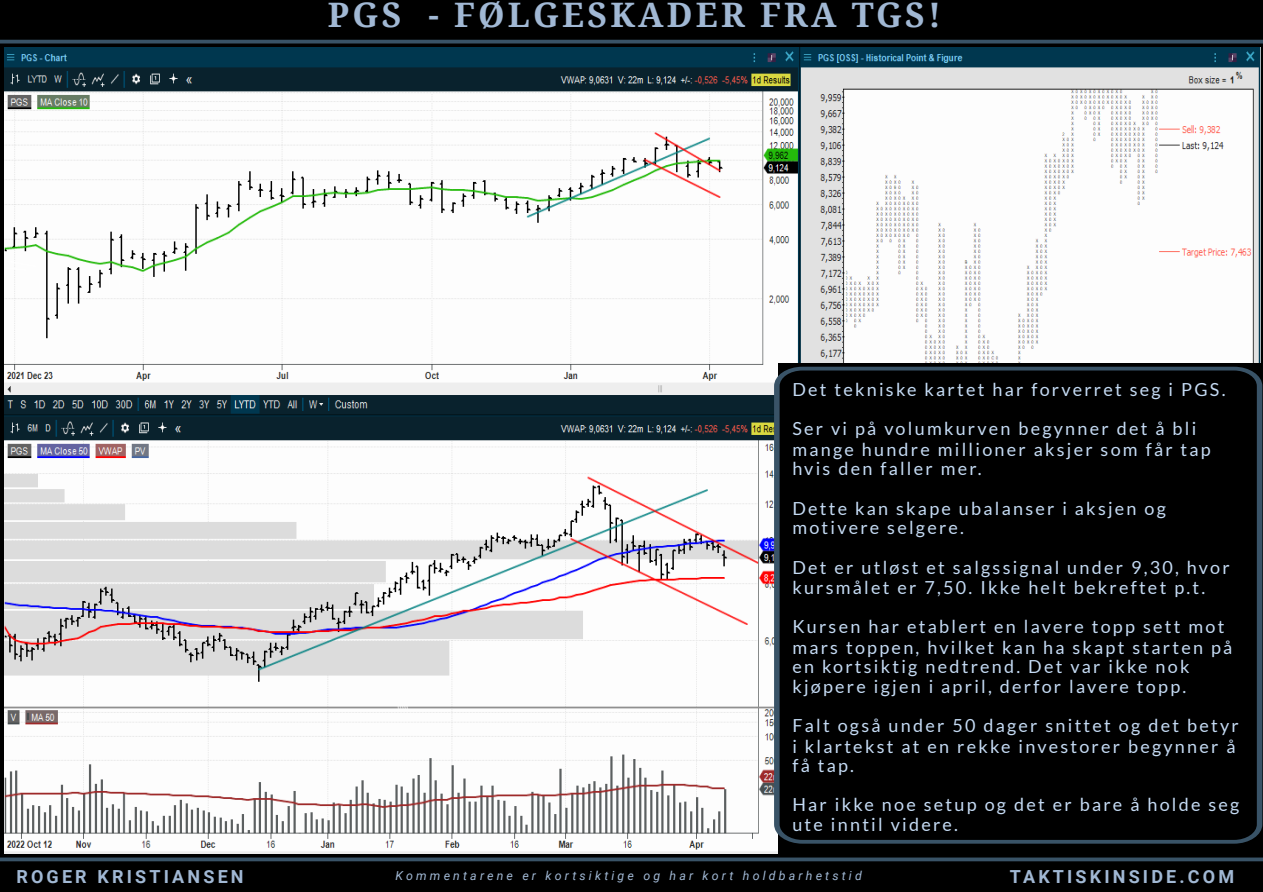
<style>
.page{position:relative;width:1263px;height:892px;background:#fff}
.page>*{position:absolute;margin:0;border:0;box-sizing:border-box;transform-origin:0 0}
.t1{font:700 33.75px "Noto Serif";letter-spacing:.095em;color:#a1b8d4}
.t2{font:18px/19.1px "Lato";letter-spacing:.125em;color:#c4daf3}
.t3{font:700 18px "Roboto";letter-spacing:.175em;color:#a1b8d4}
.t4{font:italic 12.35px "Roboto";letter-spacing:.255em;color:#a1b8d4}
</style>
<div class="page">
<div style="left:0;top:0;width:1261px;height:891px;background:#000"></div>
<img style="left:4px;top:47px;width:1255px;height:806px">
<svg style="left:0;top:857px;width:1261px;height:4px;background:#314759"></svg>
<div style="left:778px;top:363px;width:483px;height:491px;background:#000"></div>
<svg style="left:773px;top:367px;width:488px;height:476px"></svg>
<hr style="left:0;top:40px;width:1261px;height:3px;background:#395367">
<p class="t1" style="left:328px;top:-9px;width:614px">PGS - FØLGESKADER FRA TGS!</p>
<p class="t2" style="left:792px;top:369px;width:434px;line-height:39.4px">Det tekniske kartet har forverret seg i PGS.<br>Ser vi på volumkurven begynner det å bli</p>
<p class="t2" style="left:792px;top:439px;width:420px">mange hundre millioner aksjer som får tap</p>
<p class="t2" style="left:792px;top:458px;width:191px">hvis den faller mer.</p>
<p class="t2" style="left:792px;top:498px;width:375px">Dette kan skape ubalanser i aksjen og motivere selgere.</p>
<p class="t2" style="left:792px;top:556px;width:439px;line-height:20.2px">Det er utløst et salgssignal under 9,30, hvor kursmålet er 7,50. Ikke helt bekreftet p.t.</p>
<p class="t2" style="left:792px;top:616px;width:433px">Kursen har etablert en lavere topp sett mot</p>
<p class="t2" style="left:792px;top:637px;width:441px">mars toppen, hvilket kan ha skapt starten på en kortsiktig nedtrend. Det var ikke nok</p>
<p class="t2" style="left:792px;top:676px;width:395px">kjøpere igjen i april, derfor lavere topp.</p>
<p class="t2" style="left:792px;top:715px;width:448px">Falt også under 50 dager snittet og det betyr</p>
<p class="t2" style="left:792px;top:736px;width:444px">i klartekst at en rekke investorer begynner å få tap.</p>
<p class="t2" style="left:792px;top:793px;width:448px;line-height:20.2px">Har ikke noe setup og det er bare å holde seg ute inntil videre.</p>
<p class="t3" style="left:16px;top:866px;width:229px">ROGER KRISTIANSEN</p>
<p class="t4" style="left:395px;top:868px;width:467px">Kommentarene er kortsiktige og har kort holdbarhetstid</p>
<p class="t3" style="left:1009px;top:866px;width:226px">TAKTISKINSIDE.COM</p>
</div>
